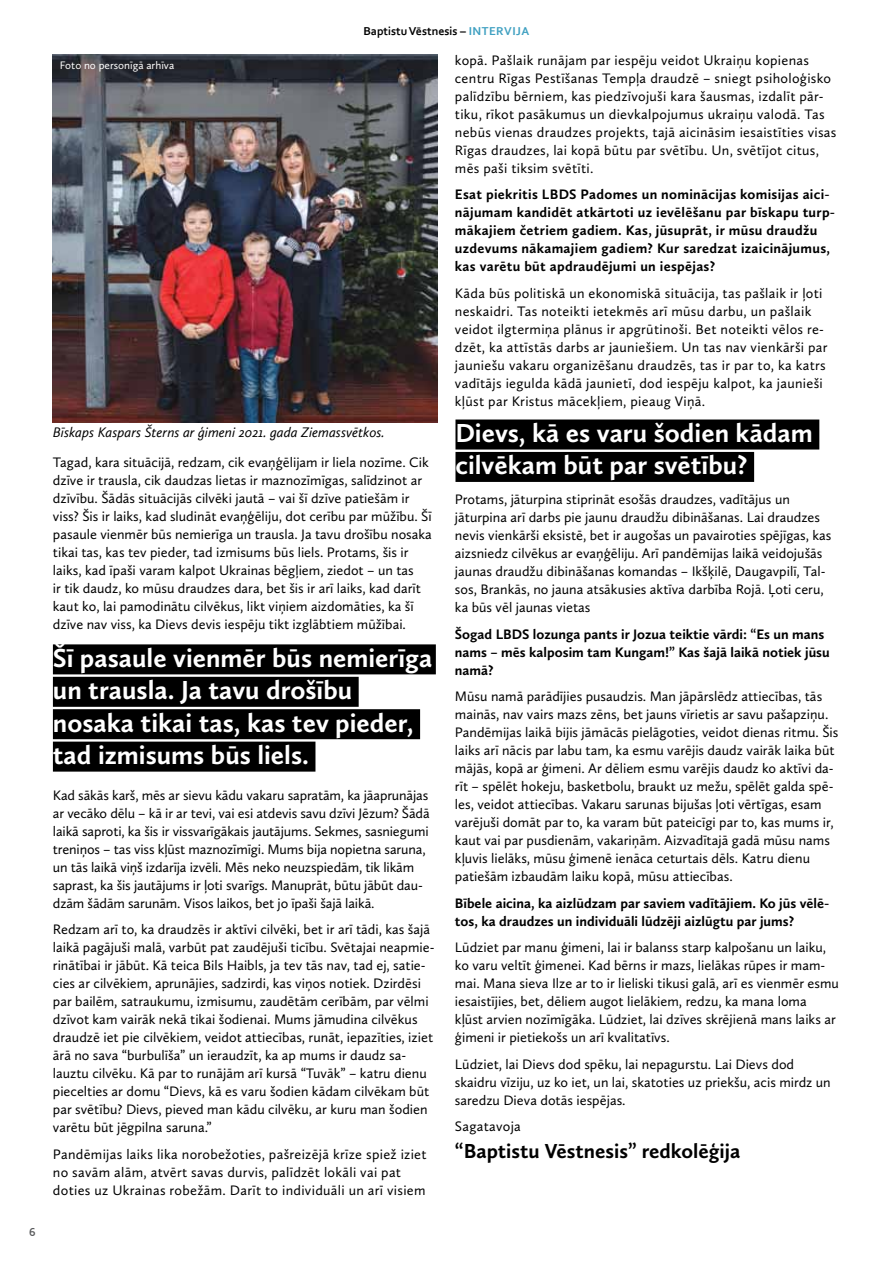
<style>
.page{position:relative;width:893px;height:1263px;background:#fff}
.page>*{position:absolute;margin:0;border:0;box-sizing:border-box;transform-origin:0 0}
.t1{font:700 27px/32.4px "Calluna Sans";color:#fff}
.t2{font:700 21px "Calluna Sans";color:#000}
.t3{font:14.25px/18px "Calluna Sans";color:#000}
.t4{font:14.25px/18px "Calluna Sans";letter-spacing:.02em;color:#000}
.t5{font:700 14.25px/18px "Calluna Sans";letter-spacing:.02em;color:#000}
.t6{font:700 14.25px/18px "Calluna Sans";color:#000}
.t7{font:italic 14.25px "Calluna Sans";color:#000}
.t8{font:700 12px "Corbel";color:#000}
.t9{font:700 12px "Corbel";color:#58595b}
.t10{font:11.25px "Calluna Sans";color:#fff}
.s1{color:#3fa0c1}
</style>
<div class="page">
<img style="left:53px;top:54px;width:384px;height:368px">
<div style="left:53px;top:644px;width:383px;height:30px;background:#000"></div>
<div style="left:53px;top:677px;width:306px;height:30px;background:#000"></div>
<div style="left:53px;top:709px;width:367px;height:30px;background:#000"></div>
<div style="left:53px;top:742px;width:262px;height:30px;background:#000"></div>
<div style="left:455px;top:419px;width:364px;height:30px;background:#000"></div>
<div style="left:455px;top:452px;width:299px;height:30px;background:#000"></div>
<p class="t9" style="left:29px;top:1225px;width:8px">6</p>
<p class="t10" style="left:60px;top:59px;width:116px">Foto no personīgā arhīva</p>
<p class="t8" style="left:363px;top:23px;width:168px">Baptistu Vēstnesis – <span class="s1">I NTERVI JA</span></p>
<p class="t4" style="left:455px;top:51px;width:383px">kopā. Pašlaik runājam par iespēju veidot Ukraiņu kopienas centru Rīgas Pestīšanas Tempļa draudzē – sniegt psiholoģisko palīdzību bērniem, kas piedzīvojuši kara šausmas, izdalīt pār&shy;tiku, rīkot pasākumus un dievkalpojumus ukraiņu valodā. Tas nebūs vienas draudzes projekts, tajā aicināsim iesaistīties visas Rīgas draudzes, lai kopā būtu par svētību. Un, svētījot citus, mēs paši tiksim svētīti.</p>
<p class="t5" style="left:455px;top:185px;width:382px">Esat piekritis LBDS Padomes un nominācijas komisijas aici&shy;nājumam kandidēt atkārtoti uz ievēlēšanu par bīskapu turp&shy;mākajiem četriem gadiem. Kas, jūsuprāt, ir mūsu draudžu uzdevums nākamajiem gadiem? Kur saredzat izaicinājumus, kas varētu būt apdraudējumi un iespējas?</p>
<p class="t4" style="left:455px;top:284px;width:374px">Kāda būs politiskā un ekonomiskā situācija, tas pašlaik ir ļoti neskaidri. Tas noteikti ietekmēs arī mūsu darbu, un pašlaik veidot ilgtermiņa plānus ir apgrūtinoši. Bet noteikti vēlos re&shy;dzēt, ka attīstās darbs ar jauniešiem. Un tas nav vienkārši par jauniešu vakaru organizēšanu draudzēs, tas ir par to, ka katrs vadītājs iegulda kādā jaunietī, dod iespēju kalpot, ka jaunieši kļūst par Kristus mācekļiem, pieaug Viņā.</p>
<p class="t7" style="left:53px;top:423px;width:333px">Bīskaps Kaspars Šterns ar ģimeni 2021. gada Ziemassvētkos.</p>
<p class="t3" style="left:53px;top:453px;width:381px">Tagad, kara situācijā, redzam, cik evaņģēlijam ir liela nozīme. Cik dzīve ir trausla, cik daudzas lietas ir maznozīmīgas, salīdzinot ar dzīvību. Šādās situācijās cilvēki jautā – vai šī dzīve patiešām ir viss? Šis ir laiks, kad sludināt evaņģēliju, dot cerību par mūžību. Šī pasaule vienmēr būs nemierīga un trausla. Ja tavu drošību nosaka tikai tas, kas tev pieder, tad izmisums būs liels. Protams, šis ir laiks, kad īpaši varam kalpot Ukrainas bēgļiem, ziedot – un tas<br>ir tik daudz, ko mūsu draudzes dara, bet šis ir arī laiks, kad darīt kaut ko, lai pamodinātu cilvēkus, likt viņiem aizdomāties, ka šī dzīve nav viss, ka Dievs devis iespēju tikt izglābtiem mūžībai.</p>
<h1 class="t1" style="left:53px;top:641px;width:381px">Šī pasaule vienmēr būs nemierīga un trausla. Ja tavu drošību nosaka tikai tas, kas tev pieder, tad izmisums būs liels.</h1>
<p class="t3" style="left:53px;top:786px;width:378px">Kad sākās karš, mēs ar sievu kādu vakaru sapratām, ka jāaprunājas ar vecāko dēlu – kā ir ar tevi, vai esi atdevis savu dzīvi Jēzum? Šādā laikā saproti, ka šis ir vissvarīgākais jautājums. Sekmes, sasniegumi treniņos – tas viss kļūst maznozīmīgi. Mums bija nopietna saruna, un tās laikā viņš izdarīja izvēli. Mēs neko neuzspiedām, tik likām saprast, ka šis jautājums ir ļoti svarīgs. Manuprāt, būtu jābūt dau&shy;dzām šādām sarunām. Visos laikos, bet jo īpaši šajā laikā.</p>
<p class="t3" style="left:53px;top:920px;width:383px">Redzam arī to, ka draudzēs ir aktīvi cilvēki, bet ir arī tādi, kas šajā laikā pagājuši malā, varbūt pat zaudējuši ticību. Svētajai neapmie&shy;rinātībai ir jābūt. Kā teica Bils Haibls, ja tev tās nav, tad ej, satie&shy;cies ar cilvēkiem, aprunājies, sadzirdi, kas viņos notiek. Dzirdēsi par bailēm, satraukumu, izmisumu, zaudētām cerībām, par vēlmi dzīvot kam vairāk nekā tikai šodienai. Mums jāmudina cilvēkus draudzē iet pie cilvēkiem, veidot attiecības, runāt, iepazīties, iziet ārā no sava “burbulīša” un ieraudzīt, ka ap mums ir daudz sa&shy;lauztu cilvēku. Kā par to runājām arī kursā “Tuvāk” – katru dienu piecelties ar domu “Dievs, kā es varu šodien kādam cilvēkam būt par svētību? Dievs, pieved man kādu cilvēku, ar kuru man šodien varētu būt jēgpilna saruna.”</p>
<p class="t4" style="left:53px;top:1145px;width:375px">Pandēmijas laiks lika norobežoties, pašreizējā krīze spiež iziet no savām alām, atvērt savas durvis, palīdzēt lokāli vai pat doties uz Ukrainas robežām. Darīt to individuāli un arī visiem</p>
<h1 class="t1" style="left:455px;top:416px;width:359px">Dievs, kā es varu šodien kādam cilvēkam būt par svētību?</h1>
<p class="t3" style="left:455px;top:490px;width:378px">Protams, jāturpina stiprināt esošās draudzes, vadītājus un jāturpina arī darbs pie jaunu draudžu dibināšanas. Lai draudzes nevis vienkārši eksistē, bet ir augošas un pavairoties spējīgas, kas aizsniedz cilvēkus ar evaņģēliju. Arī pandēmijas laikā veidojušās jaunas draudžu dibināšanas komandas – Ikšķilē, Daugavpilī, Tal&shy;sos, Brankās, no jauna atsākusies aktīva darbība Rojā. Ļoti ceru, ka būs vēl jaunas vietas</p>
<p class="t6" style="left:455px;top:625px;width:376px">Šogad LBDS lozunga pants ir Jozua teiktie vārdi: “Es un mans nams – mēs kalposim tam Kungam!” Kas šajā laikā notiek jūsu namā?</p>
<p class="t3" style="left:455px;top:687px;width:385px">Mūsu namā parādījies pusaudzis. Man jāpārslēdz attiecības, tās mainās, nav vairs mazs zēns, bet jauns vīrietis ar savu pašapziņu.<br>Pandēmijas laikā bijis jāmācās pielāgoties, veidot dienas ritmu. Šis laiks arī nācis par labu tam, ka esmu varējis daudz vairāk laika būt mājās, kopā ar ģimeni. Ar dēliem esmu varējis daudz ko aktīvi da&shy;rīt – spēlēt hokeju, basketbolu, braukt uz mežu, spēlēt galda spē&shy;les, veidot attiecības. Vakaru sarunas bijušas ļoti vērtīgas, esam varējuši domāt par to, ka varam būt pateicīgi par to, kas mums ir, kaut vai par pusdienām, vakariņām. Aizvadītajā gadā mūsu nams kļuvis lielāks, mūsu ģimenē ienāca ceturtais dēls. Katru dienu patiešām izbaudām laiku kopā, mūsu attiecības.</p>
<p class="t6" style="left:455px;top:894px;width:376px">Bībele aicina, ka aizlūdzam par saviem vadītājiem. Ko jūs vēlē&shy;tos, ka draudzes un individuāli lūdzēji aizlūgtu par jums?</p>
<p class="t3" style="left:455px;top:938px;width:385px">Lūdziet par manu ģimeni, lai ir balanss starp kalpošanu un laiku, ko varu veltīt ģimenei. Kad bērns ir mazs, lielākas rūpes ir mam&shy;mai. Mana sieva Ilze ar to ir lieliski tikusi galā, arī es vienmēr esmu iesaistījies, bet, dēliem augot lielākiem, redzu, ka mana loma<br>kļūst arvien nozīmīgāka. Lūdziet, lai dzīves skrējienā mans laiks ar ģimeni ir pietiekošs un arī kvalitatīvs.</p>
<p class="t3" style="left:455px;top:1055px;width:377px">Lūdziet, lai Dievs dod spēku, lai nepagurstu. Lai Dievs dod skaidru vīziju, uz ko iet, un lai, skatoties uz priekšu, acis mirdz un saredzu Dieva dotās iespējas.</p>
<p class="t4" style="left:455px;top:1117px;width:68px">Sagatavoja</p>
<h2 class="t2" style="left:455px;top:1138px;width:287px">“Baptistu Vēstnesis” redkolēģija</h2>
</div>
